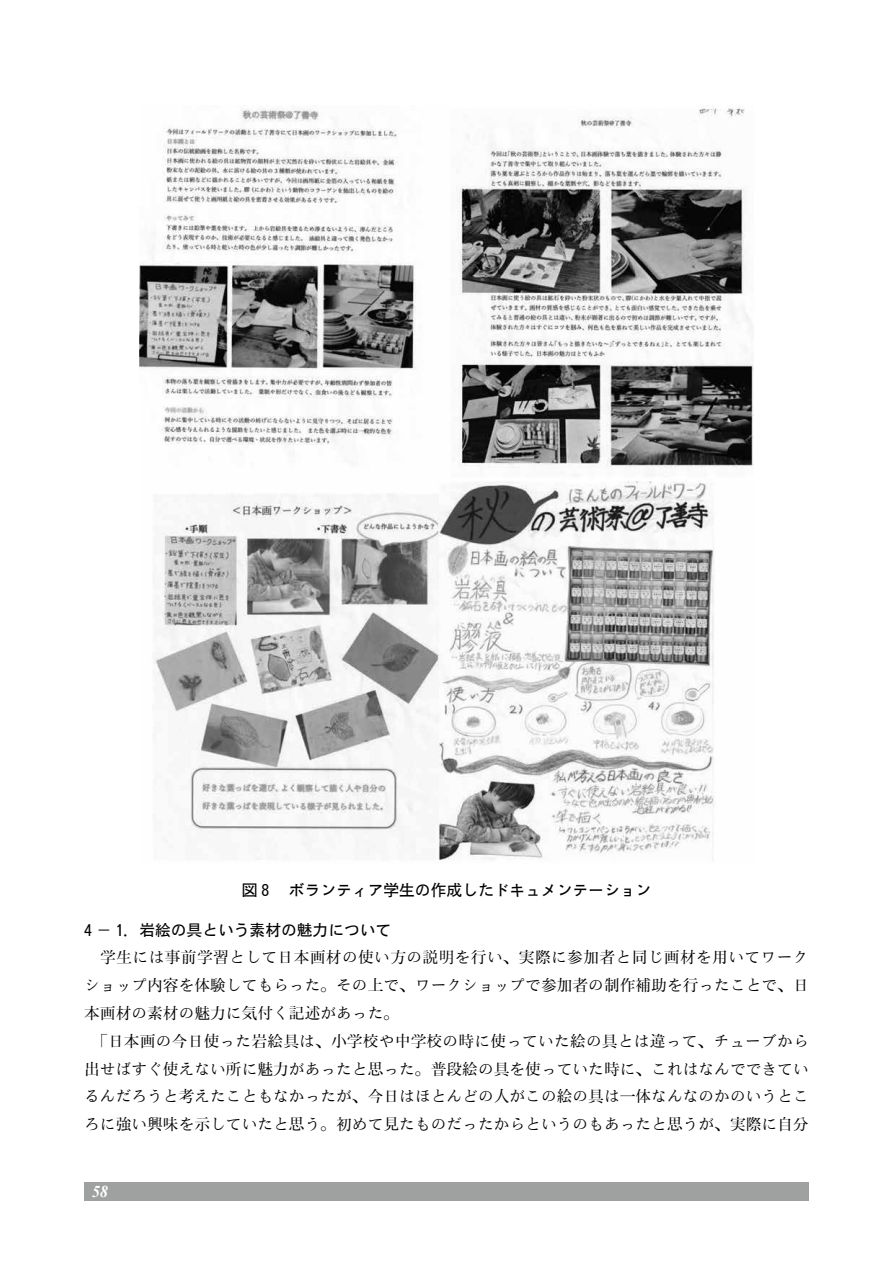
<style>
.page{position:relative;width:893px;height:1263px;background:#fff}
.page>*{position:absolute;margin:0;border:0;box-sizing:border-box;transform-origin:0 0}
.t1{font:italic 700 16.5px "Times New Roman";color:#fff}
.t2{font:15.75px/27.8px "Motoya Mincho W3 90 msp RKSJ H";color:#000}
.t3{font:15.75px "Motoya Gothic W3 90 msp RKSJ H";color:#000}
</style>
<div class="page">
<div style="left:84px;top:1182px;width:725px;height:18px;background:#9fa0a0"></div>
<img style="left:140px;top:105px;width:613px;height:755px">
<p class="t3" style="left:242px;top:882px;width:411px">図８　ボランティア学生の作成したドキュメンテーション</p>
<p class="t3" style="left:84px;top:922px;width:309px">4 － 1．岩絵の具という素材の魅力について</p>
<p class="t2" style="left:84px;top:944px;width:726px">　学生には事前学習として日本画材の使い方の説明を行い、実際に参加者と同じ画材を用いてワークショップ内容を体験してもらった。その上で、ワークショップで参加者の制作補助を行ったことで、日本画材の素材の魅力に気付く記述があった。<br>　「日本画の今日使った岩絵具は、小学校や中学校の時に使っていた絵の具とは違って、チューブから出せばすぐ使えない所に魅力があったと思った。普段絵の具を使っていた時に、これはなんでできているんだろうと考えたこともなかったが、今日はほとんどの人がこの絵の具は一体なんなのかのいうところに強い興味を示していたと思う。初めて見たものだったからというのもあったと思うが、実際に自分</p>
<p class="t1" style="left:92px;top:1179px;width:18px">58</p>
</div>
